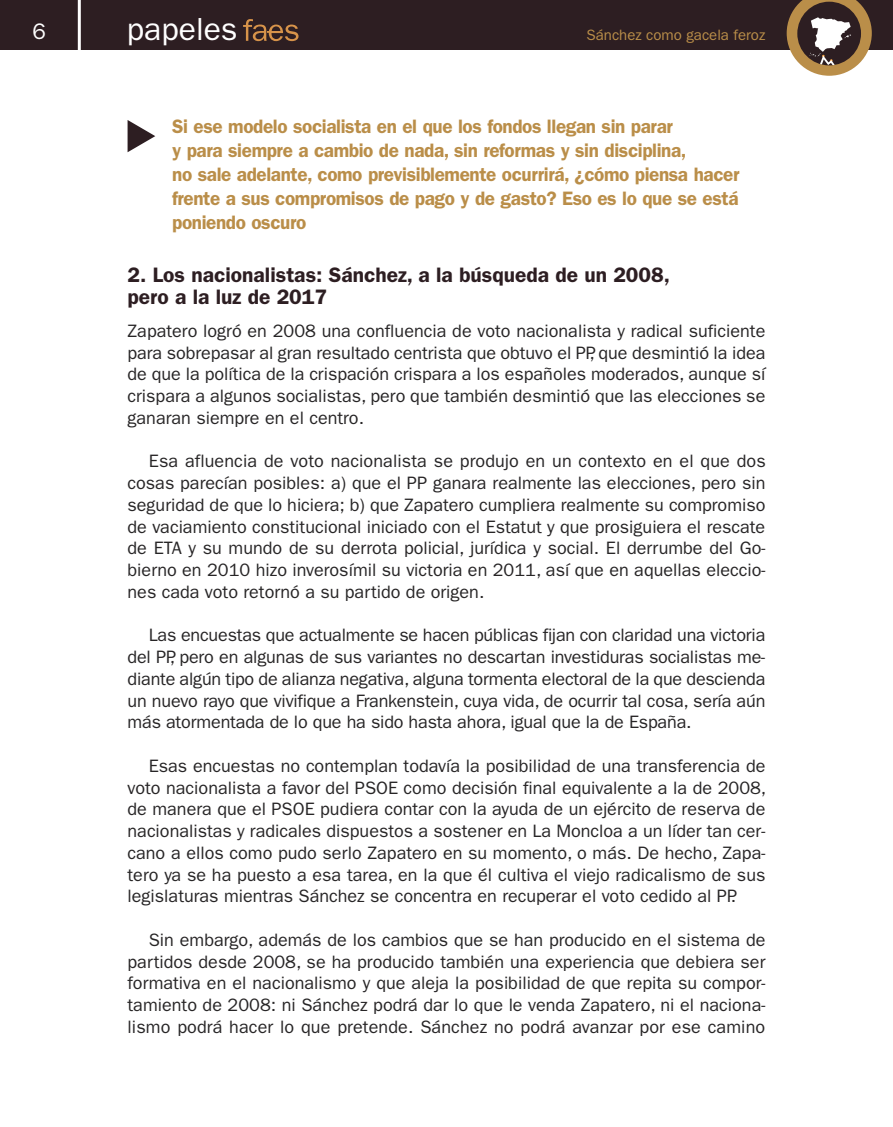
<style>
.page{position:relative;width:893px;height:1127px;background:#fff}
.page>*{position:absolute;margin:0;border:0;box-sizing:border-box;transform-origin:0 0}
.t1{font:31.95px "Franklin Gothic";color:#fff}
.t2{font:22.5px "Franklin Gothic";color:#fff}
.t3{font:600 21px/21.8px "Franklin Gothic";color:#2d1e22}
.t4{font:600 19.5px/24px "Franklin Gothic";letter-spacing:-.02em;color:#ba8e49}
.t5{font:18px/21.8px "Franklin Gothic";color:#272526;text-align:justify}
.t6{font:15px "Franklin Gothic";color:#ba8e49}
</style>
<div class="page">
<div style="left:0;top:0;width:893px;height:50px;background:#2d1e22"></div>
<svg style="left:243px;top:19px;width:56px;height:23px"></svg>
<svg style="left:787px;top:0;width:85px;height:76px"></svg>
<hr style="left:78px;top:0;width:3px;height:52px;background:#fff">
<svg style="left:128px;top:120px;width:27px;height:32px"></svg>
<p class="t2" style="left:33px;top:19px;width:15px">6</p>
<h1 class="t1" style="left:127px;top:11px;width:112px">papeles</h1>
<p class="t6" style="left:586px;top:26px;width:180px">Sánchez como gacela feroz</p>
<p class="t4" style="left:172px;top:114px;width:569px">Si ese modelo socialista en el que los fondos llegan sin parar<br>y para siempre a cambio de nada, sin reformas y sin disciplina,<br>no sale adelante, como previsiblemente ocurrirá, ¿cómo piensa hacer frente a sus compromisos de pago y de gasto? Eso es lo que se está poniendo oscuro</p>
<p class="t3" style="left:128px;top:264px;width:544px">2. Los nacionalistas: Sánchez, a la búsqueda de un 2008, pero a la luz de 2017</p>
<p class="t5" style="left:128px;top:320px;width:639px">Zapatero logró en 2008 una confluencia de voto nacionalista y radical suficiente para sobrepasar al gran resultado centrista que obtuvo el PP, que desmintió la idea de que la política de la crispación crispara a los españoles moderados, aunque sí crispara a algunos socialistas, pero que también desmintió que las elecciones se ganaran siempre en el centro.</p>
<p class="t5" style="left:128px;top:450px;width:640px;text-indent:21px">Esa afluencia de voto nacionalista se produjo en un contexto en el que dos cosas parecían posibles: a) que el PP ganara realmente las elecciones, pero sin seguridad de que lo hiciera; b) que Zapatero cumpliera realmente su compromiso de vaciamiento constitucional iniciado con el Estatut y que prosiguiera el rescate de ETA y su mundo de su derrota policial, jurídica y social. El derrumbe del Go&shy;bierno en 2010 hizo inverosímil su victoria en 2011, así que en aquellas eleccio&shy;nes cada voto retornó a su partido de origen.</p>
<p class="t5" style="left:128px;top:624px;width:639px;text-indent:21px">Las encuestas que actualmente se hacen públicas fijan con claridad una victoria del PP, pero en algunas de sus variantes no descartan investiduras socialistas me&shy;diante algún tipo de alianza negativa, alguna tormenta electoral de la que descienda un nuevo rayo que vivifique a Frankenstein, cuya vida, de ocurrir tal cosa, sería aún más atormentada de lo que ha sido hasta ahora, igual que la de España.</p>
<p class="t5" style="left:128px;top:755px;width:640px;text-indent:21px">Esas encuestas no contemplan todavía la posibilidad de una transferencia de voto nacionalista a favor del PSOE como decisión final equivalente a la de 2008, de manera que el PSOE pudiera contar con la ayuda de un ejército de reserva de nacionalistas y radicales dispuestos a sostener en La Moncloa a un líder tan cer&shy;cano a ellos como pudo serlo Zapatero en su momento, o más. De hecho, Zapa&shy;tero ya se ha puesto a esa tarea, en la que él cultiva el viejo radicalismo de sus legislaturas mientras Sánchez se concentra en recuperar el voto cedido al PP.</p>
<p class="t5" style="left:128px;top:929px;width:639px;text-indent:21px">Sin embargo, además de los cambios que se han producido en el sistema de partidos desde 2008, se ha producido también una experiencia que debiera ser formativa en el nacionalismo y que aleja la posibilidad de que repita su compor&shy;tamiento de 2008: ni Sánchez podrá dar lo que le venda Zapatero, ni el naciona&shy;lismo podrá hacer lo que pretende. Sánchez no podrá avanzar por ese camino</p>
</div>
